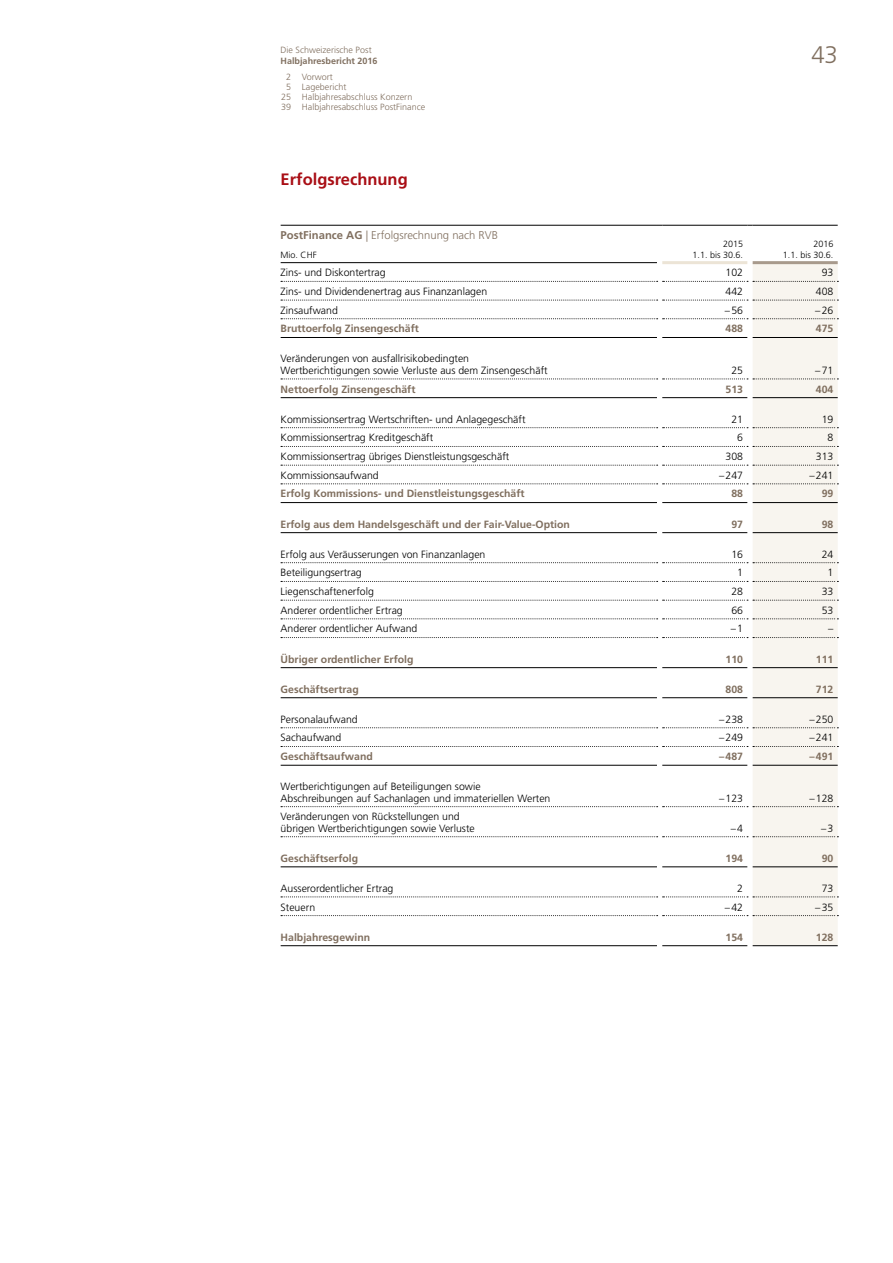
<style>
.page{position:relative;width:893px;height:1263px;background:#fff}
.page>*{position:absolute;margin:0;border:0;box-sizing:border-box;transform-origin:0 0}
.t1{font:300 24px "Frutiger LT Std";color:#806f5f}
.t2{font:700 16.5px "Frutiger LT Std";color:#a90e15}
.t3{font:300 11.25px "Frutiger LT Std";color:#806f5f}
.t4{font:300 10.5px/12px "Frutiger LT Std";color:#000}
.t5{font:700 10.5px "Frutiger LT Std";color:#806f5f}
.t6{font:300 9px "Frutiger LT Std";color:#806f5f}
.t7{font:300 9px/10.5px "Frutiger LT Std";color:#000;text-align:right}
.t8{font:700 9px "Frutiger LT Std";color:#806f5f}
.s1{font-weight:700}
</style>
<div class="page">
<svg style="left:281px;top:261px;width:472px;height:685px"></svg>
<div style="left:753px;top:264px;width:85px;height:681px;background:#f8f5ef"></div>
<hr style="left:281px;top:225px;width:376px;height:1px;background:#000">
<hr style="left:662px;top:225px;width:85px;height:1px;background:#000">
<hr style="left:753px;top:225px;width:85px;height:1px;background:#000">
<hr style="left:281px;top:262px;width:376px;height:1px;background:#000">
<hr style="left:281px;top:337px;width:376px;height:1px;background:#000">
<hr style="left:662px;top:337px;width:85px;height:1px;background:#000">
<hr style="left:753px;top:337px;width:85px;height:1px;background:#000">
<hr style="left:281px;top:397px;width:376px;height:1px;background:#000">
<hr style="left:662px;top:397px;width:85px;height:1px;background:#000">
<hr style="left:753px;top:397px;width:85px;height:1px;background:#000">
<hr style="left:281px;top:502px;width:376px;height:1px;background:#000">
<hr style="left:662px;top:502px;width:85px;height:1px;background:#000">
<hr style="left:753px;top:502px;width:85px;height:1px;background:#000">
<hr style="left:281px;top:532px;width:376px;height:1px;background:#000">
<hr style="left:662px;top:532px;width:85px;height:1px;background:#000">
<hr style="left:753px;top:532px;width:85px;height:1px;background:#000">
<hr style="left:281px;top:667px;width:376px;height:1px;background:#000">
<hr style="left:662px;top:667px;width:85px;height:1px;background:#000">
<hr style="left:753px;top:667px;width:85px;height:1px;background:#000">
<hr style="left:281px;top:697px;width:376px;height:1px;background:#000">
<hr style="left:662px;top:697px;width:85px;height:1px;background:#000">
<hr style="left:753px;top:697px;width:85px;height:1px;background:#000">
<hr style="left:281px;top:765px;width:376px;height:1px;background:#000">
<hr style="left:662px;top:765px;width:85px;height:1px;background:#000">
<hr style="left:753px;top:765px;width:85px;height:1px;background:#000">
<hr style="left:281px;top:866px;width:376px;height:1px;background:#000">
<hr style="left:662px;top:866px;width:85px;height:1px;background:#000">
<hr style="left:753px;top:866px;width:85px;height:1px;background:#000">
<hr style="left:281px;top:945px;width:376px;height:1px;background:#000">
<hr style="left:662px;top:945px;width:85px;height:1px;background:#000">
<hr style="left:753px;top:945px;width:85px;height:1px;background:#000">
<hr style="left:753px;top:261px;width:85px;height:3px;background:#a89a8c">
<svg style="left:281px;top:281px;width:557px;height:1px"></svg>
<svg style="left:281px;top:300px;width:557px;height:1px"></svg>
<svg style="left:281px;top:318px;width:557px;height:1px"></svg>
<svg style="left:281px;top:379px;width:557px;height:1px"></svg>
<svg style="left:281px;top:427px;width:557px;height:1px"></svg>
<svg style="left:281px;top:446px;width:557px;height:1px"></svg>
<svg style="left:281px;top:465px;width:557px;height:1px"></svg>
<svg style="left:281px;top:484px;width:557px;height:1px"></svg>
<svg style="left:281px;top:562px;width:557px;height:1px"></svg>
<svg style="left:281px;top:581px;width:557px;height:1px"></svg>
<svg style="left:281px;top:600px;width:557px;height:1px"></svg>
<svg style="left:281px;top:618px;width:557px;height:1px"></svg>
<svg style="left:281px;top:637px;width:557px;height:1px"></svg>
<svg style="left:281px;top:727px;width:557px;height:1px"></svg>
<svg style="left:281px;top:746px;width:557px;height:1px"></svg>
<svg style="left:281px;top:806px;width:557px;height:1px"></svg>
<svg style="left:281px;top:836px;width:557px;height:1px"></svg>
<svg style="left:281px;top:897px;width:557px;height:1px"></svg>
<svg style="left:281px;top:915px;width:557px;height:1px"></svg>
<hr style="left:662px;top:261px;width:85px;height:3px;background:#ece4d6">
<p class="t6" style="left:281px;top:45px;width:92px">Die Schweizerische Post</p>
<p class="t8" style="left:281px;top:55px;width:98px">Halbjahresbericht 2016</p>
<p class="t6" style="left:286px;top:72px;width:48px">2 Vorwort</p>
<p class="t6" style="left:286px;top:82px;width:62px">5 Lagebericht</p>
<p class="t6" style="left:281px;top:92px;width:133px">25 Halbjahresabschluss Konzern</p>
<p class="t6" style="left:281px;top:102px;width:145px">39 Halbjahresabschluss PostFinance</p>
<h2 class="t2" style="left:281px;top:170px;width:129px">Erfolgsrechnung</h2>
<h1 class="t1" style="left:812px;top:42px;width:28px">43</h1>
<p class="t3" style="left:281px;top:229px;width:219px"><span class="s1">PostFinance AG</span> | Erfolgsrechnung nach RVB</p>
<p class="t7" style="left:692px;top:239px;width:52px">2015<br>1.1. bis 30.6.</p>
<p class="t7" style="left:813px;top:239px;width:22px">2016</p>
<p class="t7" style="left:281px;top:249px;width:38px">Mio. CHF</p>
<p class="t7" style="left:783px;top:249px;width:52px">1.1. bis 30.6.</p>
<p class="t4" style="left:281px;top:267px;width:107px">Zins- und Diskontertrag</p>
<p class="t4" style="left:726px;top:267px;width:19px">102</p>
<p class="t4" style="left:822px;top:267px;width:13px">93</p>
<p class="t4" style="left:281px;top:285px;width:208px">Zins- und Dividendenertrag aus Finanzanlagen</p>
<p class="t4" style="left:726px;top:285px;width:19px">442</p>
<p class="t4" style="left:816px;top:285px;width:19px">408</p>
<p class="t4" style="left:281px;top:304px;width:59px">Zinsaufwand</p>
<p class="t4" style="left:725px;top:304px;width:20px">–56</p>
<p class="t4" style="left:815px;top:304px;width:20px">–26</p>
<p class="t5" style="left:281px;top:323px;width:140px">Bruttoerfolg Zinsengeschäft</p>
<p class="t5" style="left:726px;top:323px;width:19px">488</p>
<p class="t5" style="left:816px;top:323px;width:19px">475</p>
<p class="t4" style="left:281px;top:352px;width:269px">Veränderungen von ausfallrisikobedingten<br>Wertberichtigungen sowie Verluste aus dem Zinsengeschäft</p>
<p class="t4" style="left:731px;top:364px;width:13px">25</p>
<p class="t4" style="left:815px;top:364px;width:20px">–71</p>
<p class="t5" style="left:281px;top:383px;width:136px">Nettoerfolg Zinsengeschäft</p>
<p class="t5" style="left:726px;top:383px;width:19px">513</p>
<p class="t5" style="left:816px;top:383px;width:19px">404</p>
<p class="t4" style="left:281px;top:413px;width:246px">Kommissionsertrag Wertschriften- und Anlagegeschäft</p>
<p class="t4" style="left:731px;top:413px;width:13px">21</p>
<p class="t4" style="left:822px;top:413px;width:13px">19</p>
<p class="t4" style="left:281px;top:432px;width:154px">Kommissionsertrag Kreditgeschäft</p>
<p class="t4" style="left:737px;top:432px;width:7px">6</p>
<p class="t4" style="left:828px;top:432px;width:7px">8</p>
<p class="t4" style="left:281px;top:451px;width:230px">Kommissionsertrag übriges Dienstleistungsgeschäft</p>
<p class="t4" style="left:726px;top:451px;width:19px">308</p>
<p class="t4" style="left:816px;top:451px;width:19px">313</p>
<p class="t4" style="left:281px;top:469px;width:100px">Kommissionsaufwand</p>
<p class="t4" style="left:719px;top:469px;width:26px">–247</p>
<p class="t4" style="left:809px;top:469px;width:26px">–241</p>
<p class="t5" style="left:281px;top:488px;width:245px">Erfolg Kommissions- und Dienstleistungsgeschäft</p>
<p class="t5" style="left:731px;top:488px;width:13px">88</p>
<p class="t5" style="left:822px;top:488px;width:13px">99</p>
<p class="t5" style="left:281px;top:518px;width:291px">Erfolg aus dem Handelsgeschäft und der Fair-Value-Option</p>
<p class="t5" style="left:731px;top:518px;width:13px">97</p>
<p class="t5" style="left:822px;top:518px;width:13px">98</p>
<p class="t4" style="left:281px;top:548px;width:206px">Erfolg aus Veräusserungen von Finanzanlagen</p>
<p class="t4" style="left:731px;top:548px;width:13px">16</p>
<p class="t4" style="left:822px;top:548px;width:13px">24</p>
<p class="t4" style="left:281px;top:567px;width:83px">Beteiligungsertrag</p>
<p class="t4" style="left:737px;top:567px;width:7px">1</p>
<p class="t4" style="left:828px;top:567px;width:7px">1</p>
<p class="t4" style="left:281px;top:586px;width:95px">Liegenschaftenerfolg</p>
<p class="t4" style="left:731px;top:586px;width:13px">28</p>
<p class="t4" style="left:822px;top:586px;width:13px">33</p>
<p class="t4" style="left:281px;top:604px;width:124px">Anderer ordentlicher Ertrag</p>
<p class="t4" style="left:731px;top:604px;width:13px">66</p>
<p class="t4" style="left:822px;top:604px;width:13px">53</p>
<p class="t4" style="left:281px;top:623px;width:138px">Anderer ordentlicher Aufwand</p>
<p class="t4" style="left:731px;top:623px;width:14px">–1</p>
<p class="t4" style="left:828px;top:623px;width:7px">–</p>
<p class="t5" style="left:281px;top:653px;width:134px">Übriger ordentlicher Erfolg</p>
<p class="t5" style="left:726px;top:653px;width:19px">110</p>
<p class="t5" style="left:816px;top:653px;width:19px">111</p>
<p class="t5" style="left:281px;top:683px;width:80px">Geschäftsertrag</p>
<p class="t5" style="left:726px;top:683px;width:19px">808</p>
<p class="t5" style="left:816px;top:683px;width:19px">712</p>
<p class="t4" style="left:281px;top:713px;width:79px">Personalaufwand</p>
<p class="t4" style="left:719px;top:713px;width:26px">–238</p>
<p class="t4" style="left:809px;top:713px;width:26px">–250</p>
<p class="t4" style="left:281px;top:732px;width:62px">Sachaufwand</p>
<p class="t4" style="left:719px;top:732px;width:26px">–249</p>
<p class="t4" style="left:809px;top:732px;width:26px">–241</p>
<p class="t5" style="left:281px;top:750px;width:94px">Geschäftsaufwand</p>
<p class="t5" style="left:719px;top:750px;width:26px">–487</p>
<p class="t5" style="left:809px;top:750px;width:26px">–491</p>
<p class="t4" style="left:281px;top:780px;width:271px">Wertberichtigungen auf Beteiligungen sowie<br>Abschreibungen auf Sachanlagen und immateriellen Werten</p>
<p class="t4" style="left:719px;top:792px;width:26px">–123</p>
<p class="t4" style="left:809px;top:792px;width:26px">–128</p>
<p class="t4" style="left:281px;top:810px;width:196px">Veränderungen von Rückstellungen und übrigen Wertberichtigungen sowie Verluste</p>
<p class="t4" style="left:731px;top:822px;width:14px">–4</p>
<p class="t4" style="left:821px;top:822px;width:14px">–3</p>
<p class="t5" style="left:281px;top:852px;width:79px">Geschäftserfolg</p>
<p class="t5" style="left:726px;top:852px;width:19px">194</p>
<p class="t5" style="left:822px;top:852px;width:13px">90</p>
<p class="t4" style="left:281px;top:882px;width:114px">Ausserordentlicher Ertrag</p>
<p class="t4" style="left:737px;top:882px;width:7px">2</p>
<p class="t4" style="left:822px;top:882px;width:13px">73</p>
<p class="t4" style="left:281px;top:901px;width:36px">Steuern</p>
<p class="t4" style="left:725px;top:901px;width:20px">–42</p>
<p class="t4" style="left:815px;top:901px;width:20px">–35</p>
<p class="t5" style="left:281px;top:931px;width:91px">Halbjahresgewinn</p>
<p class="t5" style="left:726px;top:931px;width:19px">154</p>
<p class="t5" style="left:816px;top:931px;width:19px">128</p>
</div>
